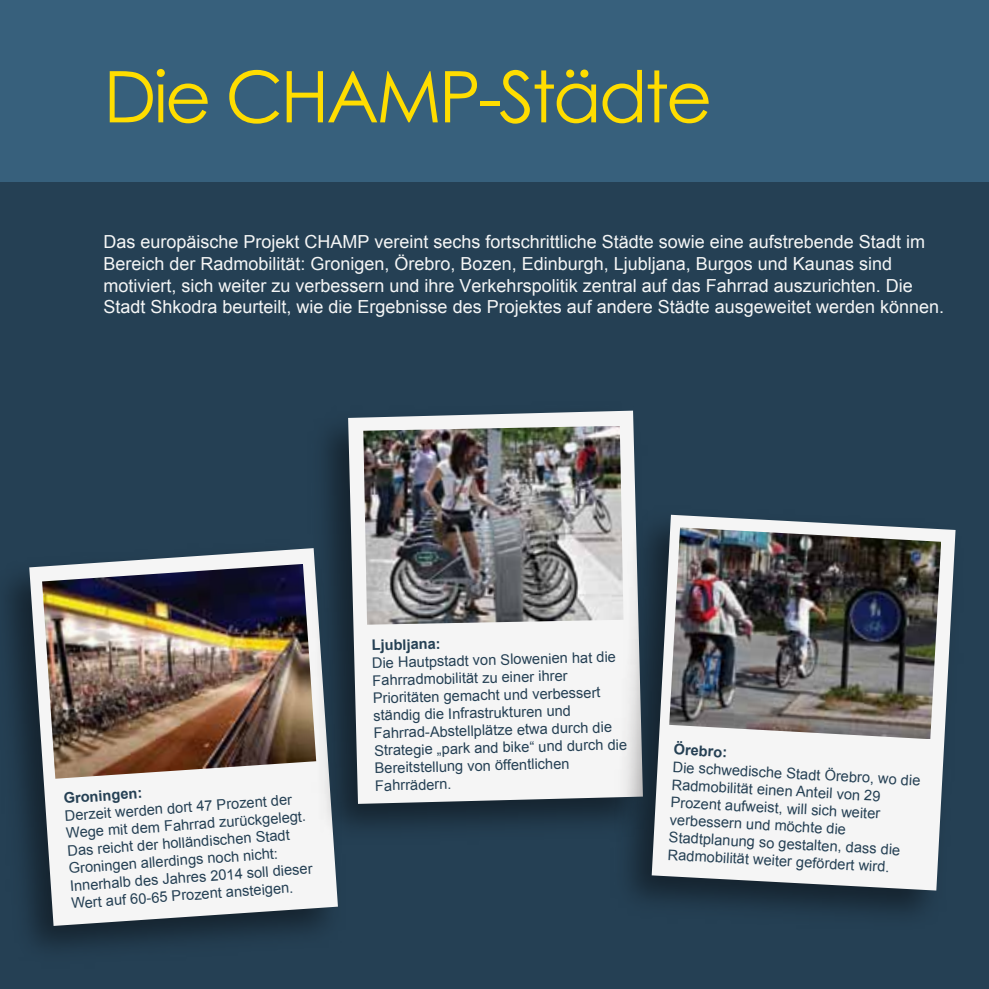
<style>
.page{position:relative;width:989px;height:989px;background:#fff}
.page>*{position:absolute;margin:0;border:0;box-sizing:border-box;transform-origin:0 0}
.t1{font:71.33px "Century Gothic";letter-spacing:-.04em;color:#fd0}
.t2{font:18px/21.6px "Arial";color:#f5f6f6}
.t3{font:14.62px/17.6px "Arial";color:#254054}
.t4{font:700 14.62px "Arial";color:#254054}
</style>
<div class="page">
<div style="left:0;top:181px;width:989px;height:808px;background:#254054"></div>
<div style="left:0;top:0;width:989px;height:181px;background:#37607c"></div>
<svg style="left:29px;top:549px;width:309px;height:377px;background:#caced1"></svg>
<img style="left:298px;top:427px;width:304px;height:426px">
<svg style="left:348px;top:410px;width:288px;height:394px;background:#e4e5e7"></svg>
<img style="left:602px;top:497px;width:354px;height:416px">
<svg style="left:651px;top:515px;width:304px;height:375px;background:#cacfd2"></svg>
<img style="left:42px;top:564px;width:274px;height:214px">
<img style="left:363px;top:426px;width:260px;height:198px">
<img style="left:669px;top:527px;width:272px;height:212px">
<h1 class="t1" style="left:103px;top:53px;width:610px">Die CHAMP-Städte</h1>
<p class="t2" style="left:103px;top:231px;width:842px">Das europäische Projekt CHAMP vereint sechs fortschrittliche Städte sowie eine aufstrebende Stadt im Bereich der Radmobilität: Gronigen, Örebro, Bozen, Edinburgh, Ljubljana, Burgos und Kaunas sind motiviert, sich weiter zu verbessern und ihre Verkehrspolitik zentral auf das Fahrrad auszurichten. Die Stadt Shkodra beurteilt, wie die Ergebnisse des Projektes auf andere Städte ausgeweitet werden können.</p>
<p class="t4" style="left:63px;top:788px;width:80px;rotate:-4deg">Groningen:</p>
<p class="t3" style="left:64px;top:807px;width:245px;rotate:-4deg">Derzeit werden dort 47 Prozent der Wege mit dem Fahrrad zurückgelegt.<br>Das reicht der holländischen Stadt Groningen allerdings noch nicht:<br>Innerhalb des Jahres 2014 soll dieser Wert auf 60-65 Prozent ansteigen.</p>
<p class="t4" style="left:371px;top:635px;width:71px;rotate:-1deg">Ljubljana:</p>
<p class="t3" style="left:372px;top:653px;width:255px;rotate:-1deg">Die Hautpstadt von Slowenien hat die Fahrradmobilität zu einer ihrer Prioritäten gemacht und verbessert ständig die Infrastrukturen und Fahrrad-Abstellplätze etwa durch die Strategie „park and bike“ und durch die Bereitstellung von öffentlichen Fahrrädern.</p>
<p class="t4" style="left:674px;top:739px;width:55px;rotate:3deg">Örebro:</p>
<p class="t3" style="left:673px;top:758px;width:250px;rotate:3deg">Die schwedische Stadt Örebro, wo die Radmobilität einen Anteil von 29<br>Prozent aufweist, will sich weiter verbessern und möchte die Stadtplanung so gestalten, dass die Radmobilität weiter gefördert wird.</p>
</div>
